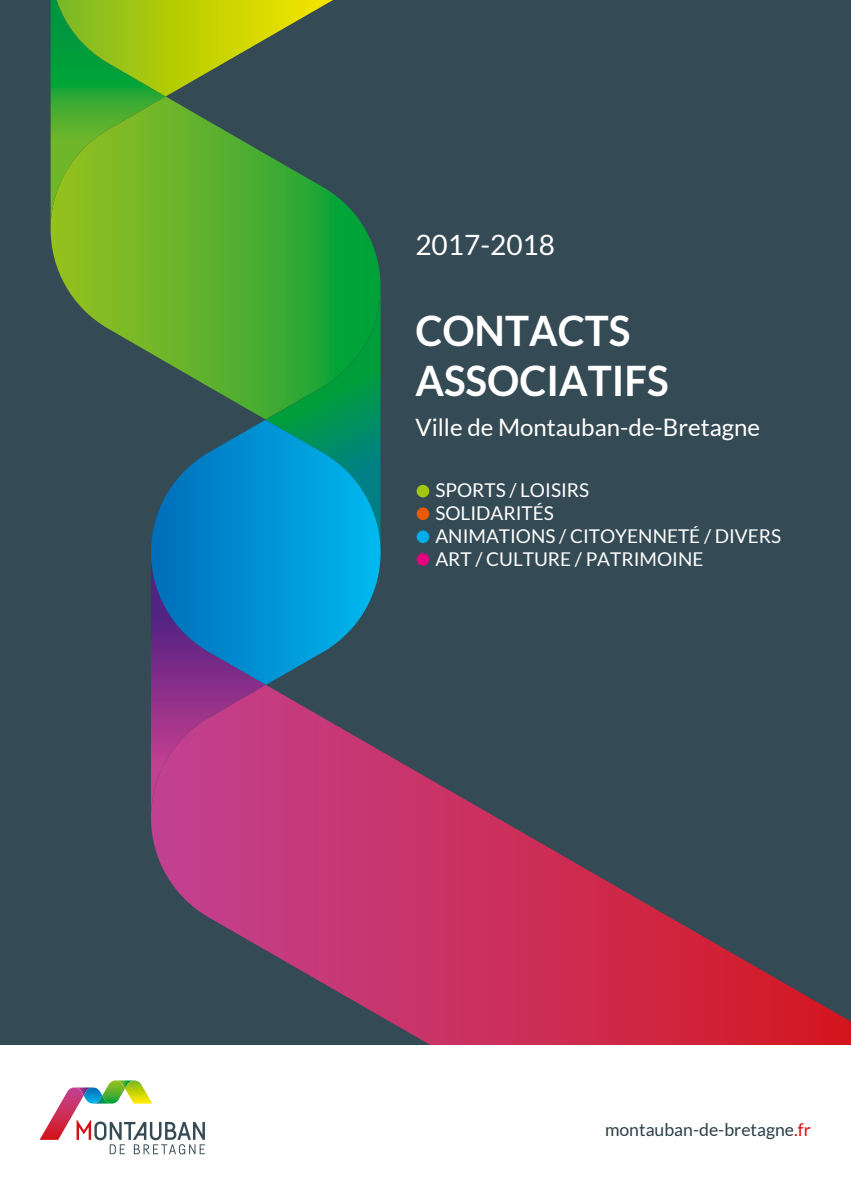
<style>
.page{position:relative;width:851px;height:1191px;background:#fff}
.page>*{position:absolute;margin:0;border:0;box-sizing:border-box;transform-origin:0 0}
.t1{font:700 42px/50.4px "Lato";color:#fff;scale:.96 1}
.t2{font:28px "Lato";color:#fff}
.t3{font:24px "Lato";color:#fff}
.t4{font:19px/22.8px "Lato";color:#fff}
.t5{font:17.6px "Lato";color:#2b3f47}
.s1{color:#d40f14}
</style>
<div class="page">
<div style="left:0;top:0;width:850px;height:1191px;background:#344a54"></div>
<svg style="left:151px;top:420px;width:229px;height:265px;background:#107fb3"></svg>
<svg style="left:51px;top:194px;width:329px;height:225px"></svg>
<svg style="left:51px;top:0;width:282px;height:229px"></svg>
<svg style="left:151px;top:685px;width:699px;height:360px"></svg>
<div style="left:0;top:1045px;width:850px;height:146px;background:#fff"></div>
<div style="left:416px;top:485px;width:13px;height:12px;background:#a2c613;border-radius:50%"></div>
<div style="left:416px;top:507px;width:13px;height:13px;background:#ea5a06;border-radius:50%"></div>
<div style="left:416px;top:530px;width:13px;height:13px;background:#00ace9;border-radius:50%"></div>
<div style="left:416px;top:553px;width:13px;height:13px;background:#e5007d;border-radius:50%"></div>
<svg style="left:40px;top:1080px;width:165px;height:74px"></svg>
<h2 class="t2" style="left:415px;top:229px;width:141px">2017-2018</h2>
<h1 class="t1" style="left:415px;top:304px;width:265px">CONTACTS<br>ASSOCIATIFS</h1>
<p class="t3" style="left:415px;top:414px;width:346px">Ville de Montauban-de-Bretagne</p>
<p class="t4" style="left:435px;top:479px;width:347px">SPORTS / LOISIRS<br>SOLIDARITÉS<br>ANIMATIONS / CITOYENNETÉ / DIVERS<br>ART / CULTURE / PATRIMOINE</p>
<p class="t5" style="left:605px;top:1119px;width:207px">montauban-de-bretagne<span class="s1">.fr</span></p>
</div>
